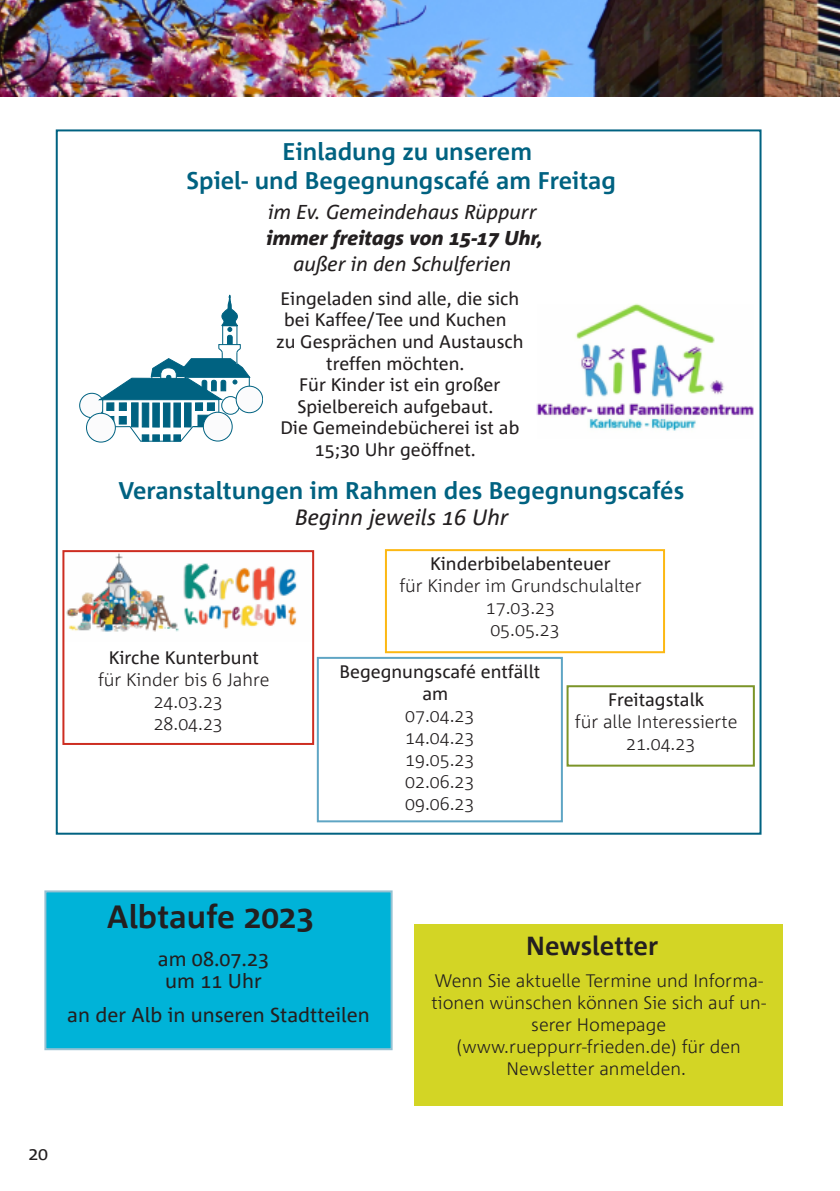
<style>
.page{position:relative;width:840px;height:1191px;background:#fff}
.page>*{position:absolute;margin:0;border:0;box-sizing:border-box;transform-origin:0 0}
.t1{font:700 32px "Corpid C1";color:#231f20}
.t2{font:700 26px "Corpid C1";color:#231f20}
.t3{font:700 24px/28.8px "Corpid C1";color:#006281;text-align:center}
.t4{font:italic 22px "Corpid C1";color:#231f20}
.t5{font:italic 20px "Corpid C1";color:#231f20}
.t6{font:20px/22px "Corpid C1";color:#231f20;text-align:center}
.t7{font:italic 800 20px "Corpid C1";color:#231f20}
.t8{font:300 18px/22px "Corpid C1";color:#231f20;text-align:center}
.t9{font:18px/21.6px "Corpid C1";color:#231f20;text-align:center}
</style>
<div class="page">
<img style="left:0;top:0;width:839px;height:96px">
<img style="left:536px;top:303px;width:218px;height:128px">
<div style="left:80px;top:393px;width:24px;height:24px;background:#fbfbfc;border-radius:50%"></div>
<div style="left:79px;top:393px;width:25px;height:25px;border:1px solid #006281;border-radius:50%"></div>
<svg style="left:98px;top:295px;width:152px;height:147px"></svg>
<div style="left:198px;top:415px;width:11px;height:11px;background:#006281"></div>
<div style="left:198px;top:415px;width:12px;height:12px;border:1px solid #006281"></div>
<div style="left:236px;top:386px;width:26px;height:27px;background:#fbfbfc;border-radius:50%"></div>
<div style="left:236px;top:386px;width:27px;height:27px;border:1px solid #006281;border-radius:50%"></div>
<div style="left:86px;top:413px;width:29px;height:29px;background:#fbfbfc;border-radius:50%"></div>
<div style="left:86px;top:413px;width:29px;height:29px;border:1px solid #006281;border-radius:50%"></div>
<div style="left:203px;top:412px;width:29px;height:29px;background:#fbfbfc;border-radius:50%"></div>
<div style="left:203px;top:412px;width:29px;height:29px;border:1px solid #006281;border-radius:50%"></div>
<img style="left:66px;top:553px;width:231px;height:79px">
<div style="left:62px;top:550px;width:252px;height:195px;border:2px solid #cd2d21"></div>
<div style="left:385px;top:549px;width:279px;height:104px;border:2px solid #fcb814"></div>
<div style="left:566px;top:685px;width:188px;height:81px;border:2px solid #7b9428"></div>
<div style="left:316px;top:657px;width:246px;height:165px;border:2px solid #5fa5c4"></div>
<div style="left:414px;top:924px;width:368px;height:182px;background:#d3d525"></div>
<div style="left:45px;top:891px;width:346px;height:158px;background:#00b3d8"></div>
<div style="left:44px;top:890px;width:348px;height:160px;border:2px solid #96c1d2"></div>
<h3 class="t3" style="left:186px;top:137px;width:430px">Einladung zu unserem<br>Spiel- und Begegnungscafé am Freitag</h3>
<p class="t5" style="left:268px;top:199px;width:270px">im Ev. Gemeindehaus Rüppurr</p>
<p class="t7" style="left:266px;top:225px;width:277px">immer freitags von 15-17 Uhr,</p>
<p class="t5" style="left:293px;top:251px;width:219px">außer in den Schulferien</p>
<p class="t9" style="left:276px;top:287px;width:249px">Eingeladen sind alle, die sich bei Kaffee/Tee und Kuchen<br>zu Gesprächen und Austausch treffen möchten.<br>Für Kinder ist ein großer<br>Spielbereich aufgebaut.<br>Die Gemeindebücherei ist ab<br>15;30 Uhr geöffnet.</p>
<h3 class="t3" style="left:118px;top:475px;width:567px">Veranstaltungen im Rahmen des Begegnungscafés</h3>
<p class="t4" style="left:295px;top:503px;width:215px">Beginn jeweils 16 Uhr</p>
<p class="t9" style="left:109px;top:646px;width:152px">Kirche Kunterbunt</p>
<p class="t8" style="left:98px;top:668px;width:173px">für Kinder bis 6 Jahre<br>24.03.23<br>28.04.23</p>
<p class="t9" style="left:430px;top:552px;width:182px">Kinderbibelabenteuer</p>
<p class="t8" style="left:399px;top:574px;width:244px">für Kinder im Grundschulalter<br>17.03.23<br>05.05.23</p>
<p class="t9" style="left:339px;top:660px;width:202px">Begegnungscafé entfällt am</p>
<p class="t8" style="left:405px;top:704px;width:71px;text-align:justify">07.04.23<br>14.04.23<br>19.05.23<br>02.06.23<br>09.06.23</p>
<p class="t9" style="left:607px;top:689px;width:98px">Freitagstalk</p>
<p class="t8" style="left:574px;top:710px;width:164px">für alle Interessierte<br>21.04.23</p>
<h1 class="t1" style="left:107px;top:896px;width:209px">Albtaufe 2023</h1>
<p class="t6" style="left:158px;top:947px;width:113px">am 08.07.23 um 11 Uhr</p>
<p class="t6" style="left:67px;top:1003px;width:304px">an der Alb in unseren Stadtteilen</p>
<p class="t9" style="left:28px;top:1142px;width:21px">20</p>
<h2 class="t2" style="left:526px;top:929px;width:134px">Newsletter</h2>
<p class="t8" style="left:431px;top:969px;width:336px">Wenn Sie aktuelle Termine und Informa&shy;tionen wünschen können Sie sich auf un&shy;serer Homepage (www.rueppurr-frieden.de) für den<br>Newsletter anmelden.</p>
</div>
